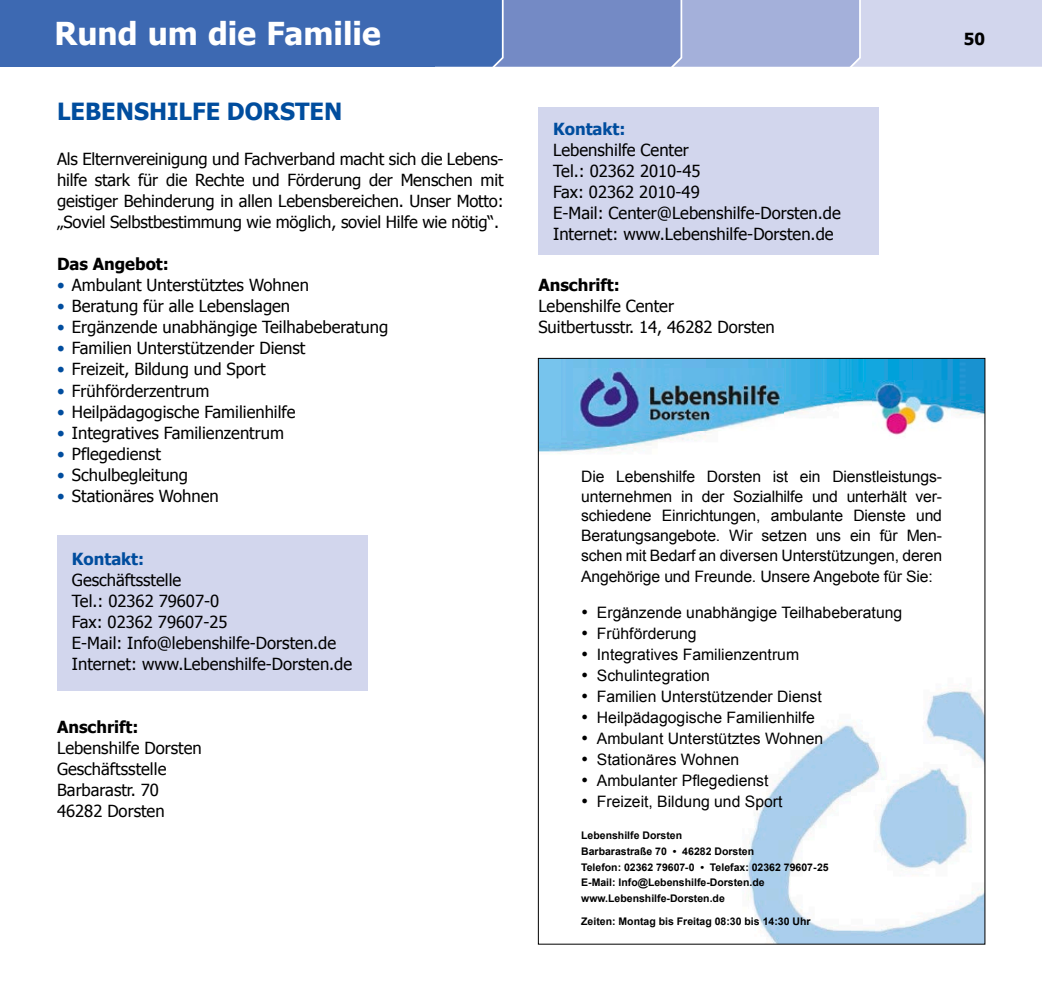
<style>
.page{position:relative;width:1042px;height:993px;background:#fff}
.page>*{position:absolute;margin:0;border:0;box-sizing:border-box;transform-origin:0 0}
.t1{font:700 31.5px "Tahoma";color:#fff}
.t2{font:700 23.62px "Tahoma";color:#004d9e}
.t3{font:16.62px/21px "Tahoma";color:#000}
.t4{font:700 16.62px "Tahoma";color:#000}
.t5{font:700 16.62px "Tahoma";color:#004d9e}
.t6{font:15.75px/19.9px "Arial";color:#000;text-align:justify}
.t7{font:700 10.5px/15.8px "Arial";color:#000}
.s1{color:#004d9e}
</style>
<div class="page">
<svg style="left:0;top:0;width:1042px;height:67px;background:#98a8d5"></svg>
<div style="left:0;top:0;width:435px;height:66px;background:#3d69b2"></div>
<div style="left:57px;top:535px;width:310px;height:155px;background:#d2d6ed"></div>
<img style="left:540px;top:360px;width:443px;height:582px">
<img style="left:573px;top:368px;width:210px;height:62px">
<img style="left:872px;top:381px;width:78px;height:58px">
<div style="left:538px;top:107px;width:341px;height:148px;background:#d2d6ed"></div>
<h1 class="t1" style="left:55px;top:12px;width:328px">Rund um die Familie</h1>
<p class="t4" style="left:964px;top:27px;width:23px">50</p>
<h2 class="t2" style="left:57px;top:95px;width:287px">LEBENSHILFE DORSTEN</h2>
<p class="t3" style="left:57px;top:148px;width:448px;text-align:justify">Als Elternvereinigung und Fachverband macht sich die Lebens&shy;hilfe stark für die Rechte und Förderung der Menschen mit geistiger Behinderung in allen Lebensbereichen. Unser Motto: „Soviel Selbstbestimmung wie möglich, soviel Hilfe wie nötig“.</p>
<p class="t4" style="left:57px;top:252px;width:113px">Das Angebot:</p>
<p class="t3" style="left:57px;top:274px;width:253px"><span class="s1">•</span> Ambulant Unterstütztes Wohnen</p>
<p class="t3" style="left:57px;top:295px;width:235px"><span class="s1">•</span> Beratung für alle Lebenslagen</p>
<p class="t3" style="left:57px;top:316px;width:333px"><span class="s1">•</span> Ergänzende unabhängige Teilhabeberatung</p>
<p class="t3" style="left:57px;top:337px;width:250px"><span class="s1">•</span> Familien Unterstützender Dienst</p>
<p class="t3" style="left:57px;top:358px;width:210px"><span class="s1">•</span> Freizeit, Bildung und Sport</p>
<p class="t3" style="left:57px;top:379px;width:154px"><span class="s1">•</span> Frühförderzentrum</p>
<p class="t3" style="left:57px;top:400px;width:240px"><span class="s1">•</span> Heilpädagogische Familienhilfe</p>
<p class="t3" style="left:57px;top:421px;width:228px"><span class="s1">•</span> Integratives Familienzentrum</p>
<p class="t3" style="left:57px;top:442px;width:105px"><span class="s1">•</span> Pflegedienst</p>
<p class="t3" style="left:57px;top:463px;width:132px"><span class="s1">•</span> Schulbegleitung</p>
<p class="t3" style="left:57px;top:484px;width:163px"><span class="s1">•</span> Stationäres Wohnen</p>
<p class="t5" style="left:72px;top:546px;width:74px">Kontakt:</p>
<p class="t3" style="left:72px;top:568px;width:282px">Geschäftsstelle<br>Tel.: 02362 79607-0<br>Fax: 02362 79607-25<br>E-Mail: Info@lebenshilfe-Dorsten.de<br>Internet: www.Lebenshilfe-Dorsten.de</p>
<p class="t4" style="left:57px;top:714px;width:83px">Anschrift:</p>
<p class="t3" style="left:57px;top:736px;width:146px">Lebenshilfe Dorsten<br>Geschäftsstelle<br>Barbarastr. 70<br>46282 Dorsten</p>
<p class="t5" style="left:553px;top:117px;width:74px">Kontakt:</p>
<p class="t3" style="left:553px;top:138px;width:289px">Lebenshilfe Center<br>Tel.: 02362 2010-45<br>Fax: 02362 2010-49<br>E-Mail: Center@Lebenshilfe-Dorsten.de<br>Internet: www.Lebenshilfe-Dorsten.de</p>
<p class="t4" style="left:538px;top:273px;width:83px">Anschrift:</p>
<p class="t3" style="left:538px;top:295px;width:238px">Lebenshilfe Center<br>Suitbertusstr. 14, 46282 Dorsten</p>
<p class="t6" style="left:581px;top:466px;width:362px">Die Lebenshilfe Dorsten ist ein Dienstleistungs&shy;unternehmen in der Sozialhilfe und unterhält ver&shy;schiedene Einrichtungen, ambulante Dienste und Beratungsangebote. Wir setzen uns ein für Men&shy;schen mit Bedarf an diversen Unterstützungen, deren Angehörige und Freunde. Unsere Angebote für Sie:</p>
<p class="t6" style="left:581px;top:602px;width:323px">• Ergänzende unabhängige Teilhabeberatung</p>
<p class="t6" style="left:581px;top:623px;width:117px">• Frühförderung</p>
<p class="t6" style="left:581px;top:644px;width:219px">• Integratives Familienzentrum</p>
<p class="t6" style="left:581px;top:665px;width:130px">• Schulintegration</p>
<p class="t6" style="left:581px;top:686px;width:242px">• Familien Unterstützender Dienst</p>
<p class="t6" style="left:581px;top:707px;width:235px">• Heilpädagogische Familienhilfe</p>
<p class="t6" style="left:581px;top:728px;width:244px">• Ambulant Unterstütztes Wohnen</p>
<p class="t6" style="left:581px;top:749px;width:160px">• Stationäres Wohnen</p>
<p class="t6" style="left:581px;top:770px;width:189px">• Ambulanter Pflegedienst</p>
<p class="t6" style="left:581px;top:791px;width:203px">• Freizeit, Bildung und Sport</p>
<p class="t7" style="left:581px;top:827px;width:249px">Lebenshilfe Dorsten<br>Barbarastraße 70 • 46282 Dorsten<br>Telefon: 02362 79607-0 • Telefax: 02362 79607-25<br>E-Mail: Info@Lebenshilfe-Dorsten.de www.Lebenshilfe-Dorsten.de</p>
<p class="t7" style="left:581px;top:913px;width:231px">Zeiten: Montag bis Freitag 08:30 bis 14:30 Uhr</p>
</div>
